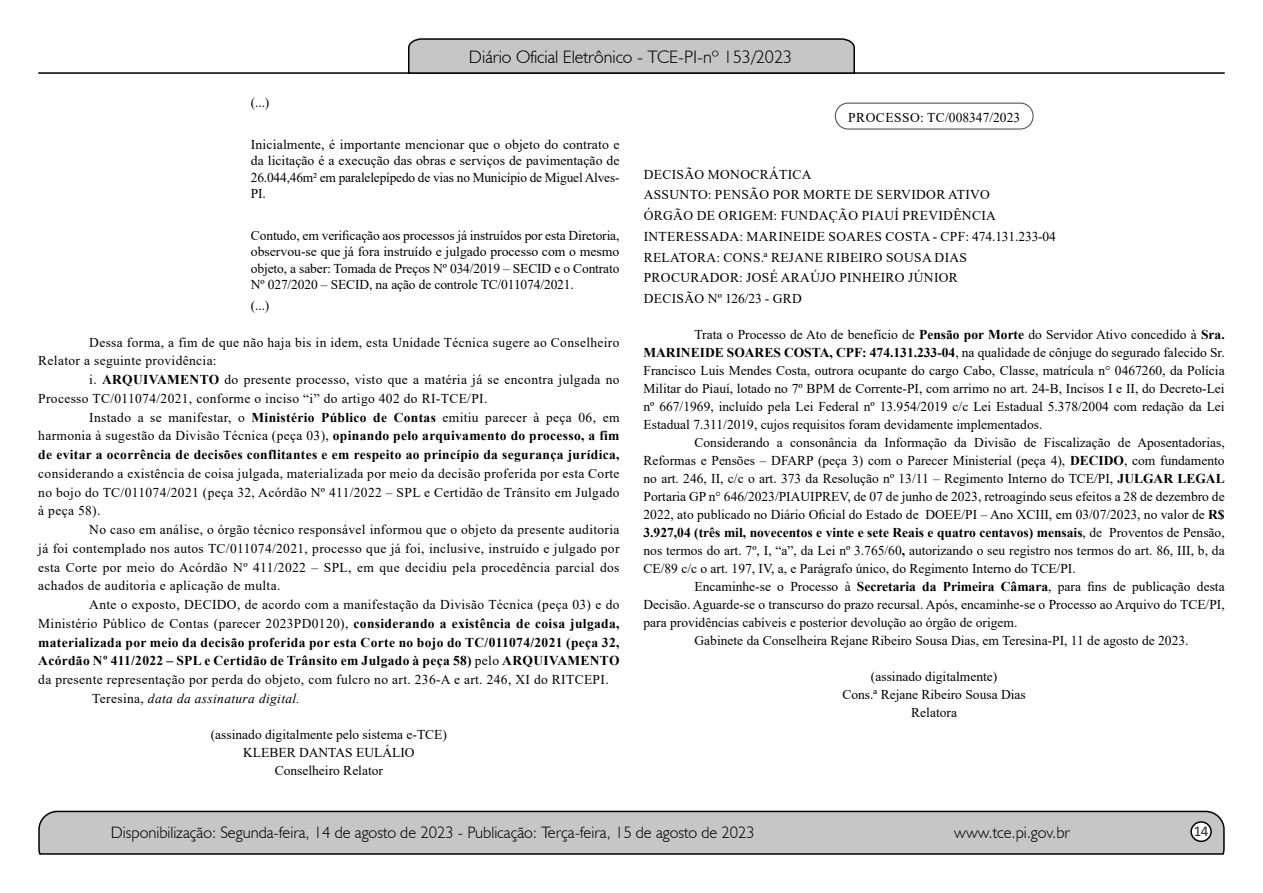
<style>
.page{position:relative;width:1263px;height:893px;background:#fff}
.page>*{position:absolute;margin:0;border:0;box-sizing:border-box;transform-origin:0 0}
.t1{font:300 18px "Humanist 521 BT";color:#000}
.t2{font:300 16.5px "Humanist 521 BT";color:#000}
.t3{font:15px "Calibri";color:#212d4c}
.t4{font:13.5px/18px "Times New Roman";letter-spacing:.025em;color:#000;text-align:justify}
.t5{font:13.5px/18px "Times New Roman";color:#000;text-align:center}
.t6{font:700 13.5px/18.8px "Times New Roman";letter-spacing:.025em;color:#000;text-align:justify}
.t7{font:italic 13.5px "Times New Roman";letter-spacing:.025em;color:#000}
.s1{font-weight:700}
.s2{font-weight:400}
.s3{font-style:normal}
</style>
<div class="page">
<svg style="left:38px;top:810px;width:1187px;height:45px;background:#b9b9b9"></svg>
<div style="left:1191px;top:822px;width:20px;height:19px;background:#fff;border-radius:50%"></div>
<div style="left:1190px;top:821px;width:22px;height:21px;border:2px solid #000;border-radius:50%"></div>
<hr style="left:38px;top:72px;width:1187px;height:2px;background:#000">
<svg style="left:407px;top:38px;width:449px;height:36px;background:#b4b4b4"></svg>
<div style="left:835px;top:103px;width:199px;height:27px;border:1px solid #575756;border-radius:13px"></div>
<h1 class="t1" style="left:469px;top:46px;width:325px">Diário Oficial Eletrônico - TCE-PI-nº 153/2023</h1>
<p class="t4" style="left:251px;top:93px;width:20px">(...)</p>
<p class="t4" style="left:251px;top:135px;width:370px;line-height:16.5px">Inicialmente, é importante mencionar que o objeto do contrato e da licitação é a execução das obras e serviços de pavimentação de 26.044,46m² em paralelepípedo de vias no Município de Miguel Alves-PI.</p>
<p class="t4" style="left:251px;top:226px;width:370px;line-height:16.5px">Contudo, em verificação aos processos já instruídos por esta Diretoria, observou-se que já fora instruído e julgado processo com o mesmo objeto, a saber: Tomada de Preços Nº 034/2019 – SECID e o Contrato Nº 027/2020 – SECID, na ação de controle TC/011074/2021.</p>
<p class="t4" style="left:251px;top:296px;width:20px">(...)</p>
<p class="t4" style="left:38px;top:332px;width:583px;line-height:18.8px;text-indent:51px">Dessa forma, a fim de que não haja bis in idem, esta Unidade Técnica sugere ao Conselheiro<br>Relator a seguinte providência:</p>
<p class="t4" style="left:38px;top:370px;width:583px;line-height:18.8px;text-indent:51px">i. <span class="s1">ARQUIVAMENTO</span> do presente processo, visto que a matéria já se encontra julgada no<br>Processo TC/011074/2021, conforme o inciso “i” do artigo 402 do RI-TCE/PI.</p>
<p class="t6" style="left:38px;top:407px;width:583px;text-indent:51px"><span class="s2">Instado a se manifestar, o</span> Ministério Público de Contas <span class="s2">emitiu parecer à peça 06, em harmonia à sugestão da Divisão Técnica (peça 03),</span> opinando pelo arquivamento do processo, a fim de evitar a ocorrência de decisões conflitantes e em respeito ao princípio da segurança jurídica,</p>
<p class="t4" style="left:38px;top:463px;width:583px;line-height:18.8px">considerando a existência de coisa julgada, materializada por meio da decisão proferida por esta Corte no bojo do TC/011074/2021 (peça 32, Acórdão Nº 411/2022 – SPL e Certidão de Trânsito em Julgado à peça 58).</p>
<p class="t4" style="left:38px;top:520px;width:583px;line-height:18.8px;text-indent:51px">No caso em análise, o órgão técnico responsável informou que o objeto da presente auditoria já foi contemplado nos autos TC/011074/2021, processo que já foi, inclusive, instruído e julgado por esta Corte por meio do Acórdão Nº 411/2022 – SPL, em que decidiu pela procedência parcial dos achados de auditoria e aplicação de multa.</p>
<p class="t4" style="left:89px;top:595px;width:532px">Ante o exposto, DECIDO, de acordo com a manifestação da Divisão Técnica (peça 03) e do</p>
<p class="t4" style="left:38px;top:614px;width:583px">Ministério Público de Contas (parecer 2023PD0120), <span class="s1">considerando a existência de coisa julgada,</span></p>
<p class="t6" style="left:38px;top:632px;width:583px">materializada por meio da decisão proferida por esta Corte no bojo do TC/011074/2021 (peça 32,</p>
<p class="t6" style="left:38px;top:651px;width:583px">Acórdão Nº 411/2022 – SPL e Certidão de Trânsito em Julgado à peça 58) <span class="s2">pelo</span> ARQUIVAMENTO</p>
<p class="t4" style="left:38px;top:670px;width:572px">da presente representação por perda do objeto, com fulcro no art. 236-A e art. 246, XI do RITCEPI.</p>
<p class="t7" style="left:92px;top:689px;width:209px"><span class="s3">Teresina,</span> data da assinatura digital.</p>
<p class="t5" style="left:211px;top:725px;width:238px">(assinado digitalmente pelo sistema e-TCE)<br>KLEBER DANTAS EULÁLIO<br>Conselheiro Relator</p>
<p class="t4" style="left:848px;top:108px;width:173px">PROCESSO: TC/008347/2023</p>
<p class="t4" style="left:644px;top:163px;width:414px;line-height:20.7px;text-align:left">DECISÃO MONOCRÁTICA<br>ASSUNTO: PENSÃO POR MORTE DE SERVIDOR ATIVO<br>ÓRGÃO DE ORIGEM: FUNDAÇÃO PIAUÍ PREVIDÊNCIA INTERESSADA: MARINEIDE SOARES COSTA - CPF: 474.131.233-04<br>RELATORA: CONS.ª REJANE RIBEIRO SOUSA DIAS PROCURADOR: JOSÉ ARAÚJO PINHEIRO JÚNIOR<br>DECISÃO Nº 126/23 - GRD</p>
<p class="t4" style="left:643px;top:325px;width:583px;text-indent:51px">Trata o Processo de Ato de benefício de <span class="s1">Pensão por Morte</span> do Servidor Ativo concedido à <span class="s1">Sra.<br>MARINEIDE SOARES COSTA, CPF: 474.131.233-04</span>, na qualidade de cônjuge do segurado falecido Sr.<br>Francisco Luis Mendes Costa, outrora ocupante do cargo Cabo, Classe, matrícula n° 0467260, da Polícia Militar do Piauí, lotado no 7º BPM de Corrente-PI, com arrimo no art. 24-B, Incisos I e II, do Decreto-Lei nº 667/1969, incluído pela Lei Federal nº 13.954/2019 c/c Lei Estadual 5.378/2004 com redação da Lei Estadual 7.311/2019, cujos requisitos foram devidamente implementados.</p>
<p class="t4" style="left:643px;top:433px;width:583px;text-indent:51px">Considerando a consonância da Informação da Divisão de Fiscalização de Aposentadorias, Reformas e Pensões – DFARP (peça 3) com o Parecer Ministerial (peça 4), <span class="s1">DECIDO</span>, com fundamento no art. 246, II, c/c o art. 373 da Resolução nº 13/11 – Regimento Interno do TCE/PI, <span class="s1">JULGAR LEGAL </span>Portaria GP n° 646/2023/PIAUIPREV, de 07 de junho de 2023, retroagindo seus efeitos a 28 de dezembro de 2022, ato publicado no Diário Oficial do Estado de DOEE/PI – Ano XCIII, em 03/07/2023, no valor de <span class="s1">R$ 3.927,04 (três mil, novecentos e vinte e sete Reais e quatro centavos) mensais</span>, de Proventos de Pensão, nos termos do art. 7º, I, “a”, da Lei nº 3.765/60<span class="s1">,</span> autorizando o seu registro nos termos do art. 86, III, b, da CE/89 c/c o art. 197, IV, a, e Parágrafo único, do Regimento Interno do TCE/PI.</p>
<p class="t5" style="left:694px;top:577px;width:532px">Encaminhe-se o Processo à <span class="s1">Secretaria da Primeira Câmara</span>, para fins de publicação desta</p>
<p class="t5" style="left:643px;top:595px;width:583px">Decisão. Aguarde-se o transcurso do prazo recursal. Após, encaminhe-se o Processo ao Arquivo do TCE/PI,</p>
<p class="t5" style="left:643px;top:613px;width:375px">para providências cabíveis e posterior devolução ao órgão de origem.</p>
<p class="t5" style="left:694px;top:631px;width:495px">Gabinete da Conselheira Rejane Ribeiro Sousa Dias, em Teresina-PI, 11 de agosto de 2023.</p>
<p class="t5" style="left:842px;top:667px;width:185px">(assinado digitalmente)<br>Cons.ª Rejane Ribeiro Sousa Dias<br>Relatora</p>
<p class="t2" style="left:111px;top:822px;width:645px">Disponibilização: Segunda-feira, 14 de agosto de 2023 - Publicação: Terça-feira, 15 de agosto de 2023</p>
<p class="t2" style="left:954px;top:822px;width:117px">www.tce.pi.gov.br</p>
<p class="t3" style="left:1194px;top:821px;width:16px">14</p>
</div>
